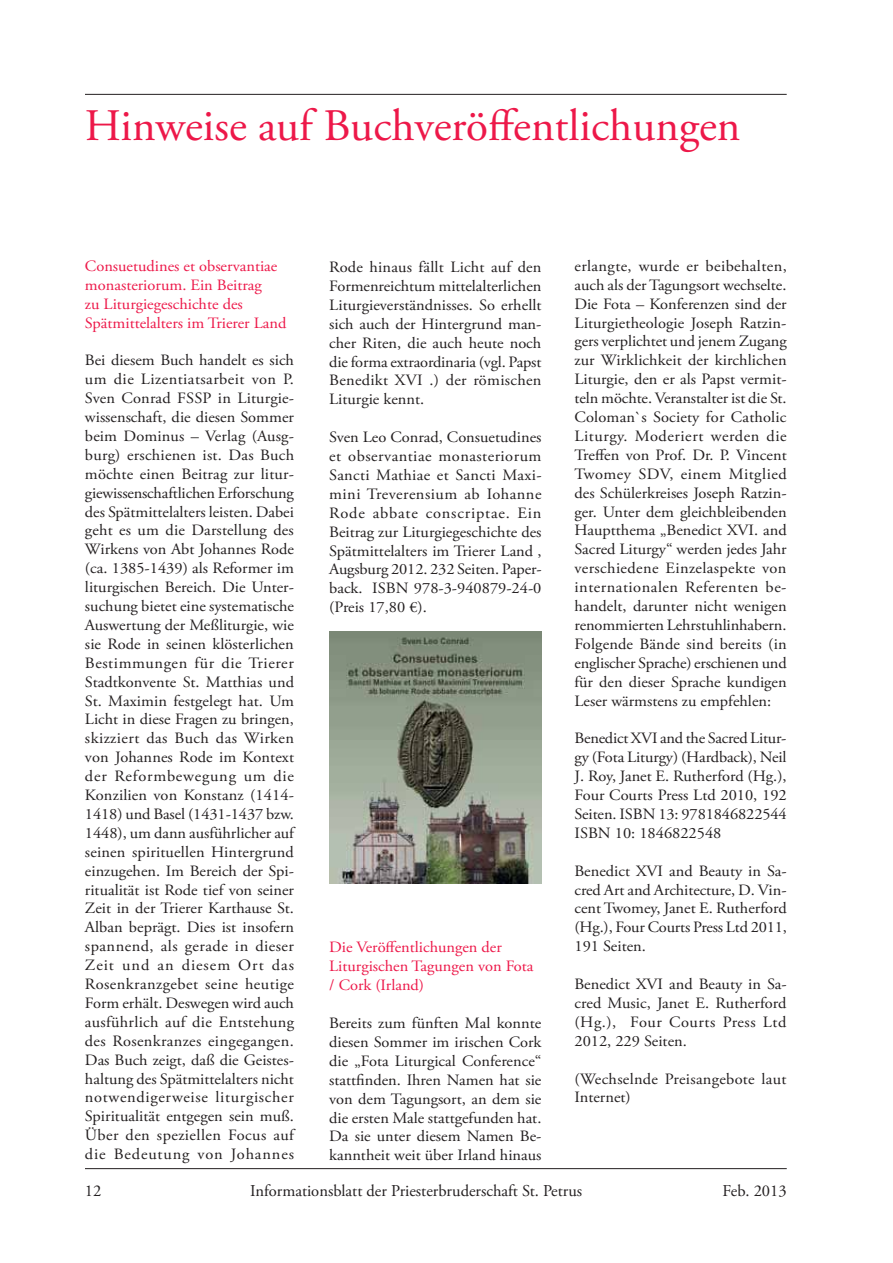
<style>
.page{position:relative;width:893px;height:1263px;background:#fff}
.page>*{position:absolute;margin:0;border:0;box-sizing:border-box;transform-origin:0 0}
.t1{font:45px "Adobe Garamond Pro";color:#ed1849}
.t2{font:16.5px "Adobe Garamond Pro";color:#231f20}
.t3{font:15.75px/18.9px "Adobe Garamond Pro";color:#231f20;text-align:justify;scale:1.04 1}
.t4{font:15.75px/18.9px "Adobe Garamond Pro";color:#ed1849;scale:1.04 1}
.t5{font:15.75px/18.9px "Adobe Garamond Pro";letter-spacing:.02em;color:#231f20;scale:1.04 1}
</style>
<div class="page">
<hr style="left:85px;top:1168px;width:702px;height:1px;background:#231f20">
<hr style="left:85px;top:94px;width:702px;height:1px;background:#231f20">
<img style="left:329px;top:631px;width:212px;height:252px">
<h1 class="t1" style="left:85px;top:107px;width:657px">Hinweise auf Buchveröffentlichungen</h1>
<p class="t4" style="left:85px;top:258px;width:195px">Consuetudines et observantiae monasteriorum. Ein Beitrag<br>zu Liturgiegeschichte des<br>Spätmittelalters im Trierer Land</p>
<p class="t3" style="left:85px;top:352px;width:203px">Bei diesem Buch handelt es sich um die Lizentiatsarbeit von P.<br>Sven Conrad FSSP in Liturgie&shy;wissenschaft, die diesen Sommer beim Dominus – Verlag (Ausg&shy;burg) erschienen ist. Das Buch möchte einen Beitrag zur litur&shy;giewissenschaftlichen Erforschung des Spätmittelalters leisten. Dabei geht es um die Darstellung des Wirkens von Abt Johannes Rode (ca. 1385-1439) als Reformer im liturgischen Bereich. Die Unter&shy;suchung bietet eine systematische Auswertung der Meßliturgie, wie sie Rode in seinen klösterlichen Bestimmungen für die Trierer Stadtkonvente St. Matthias und St. Maximin festgelegt hat. Um Licht in diese Fragen zu bringen, skizziert das Buch das Wirken von Johannes Rode im Kontext der Reformbewegung um die Konzilien von Konstanz (1414- 1418) und Basel (1431-1437 bzw.<br>1448), um dann ausführlicher auf seinen spirituellen Hintergrund einzugehen. Im Bereich der Spi&shy;ritualität ist Rode tief von seiner Zeit in der Trierer Karthause St.<br>Alban beprägt. Dies ist insofern spannend, als gerade in dieser Zeit und an diesem Ort das Rosenkranzgebet seine heutige Form erhält. Deswegen wird auch ausführlich auf die Entstehung des Rosenkranzes eingegangen.<br>Das Buch zeigt, daß die Geistes&shy;haltung des Spätmittelalters nicht notwendigerweise liturgischer Spiritualität entgegen sein muß.<br>Über den speziellen Focus auf die Bedeutung von Johannes</p>
<p class="t3" style="left:329px;top:259px;width:206px">Rode hinaus fällt Licht auf den Formenreichtum mittelalterlichen Liturgieverständnisses. So erhellt sich auch der Hintergrund man&shy;cher Riten, die auch heute noch die forma extraordinaria (vgl. Papst Benedikt XVI .) der römischen Liturgie kennt.</p>
<p class="t3" style="left:329px;top:429px;width:206px">Sven Leo Conrad, Consuetudines et observantiae monasteriorum Sancti Mathiae et Sancti Maxi&shy;mini Treverensium ab Iohanne Rode abbate conscriptae. Ein Beitrag zur Liturgiegeschichte des Spätmittelalters im Trierer Land , Augsburg 2012. 232 Seiten. Paper&shy;back. ISBN 978-3-940879-24-0 (Preis 17,80 €).</p>
<p class="t4" style="left:329px;top:939px;width:198px">Die Veröffentlichungen der<br>Liturgischen Tagungen von Fota / Cork (Irland)</p>
<p class="t3" style="left:329px;top:1015px;width:206px">Bereits zum fünften Mal konnte diesen Sommer im irischen Cork die „Fota Liturgical Conference“ stattfinden. Ihren Namen hat sie von dem Tagungsort, an dem sie die ersten Male stattgefunden hat.<br>Da sie unter diesem Namen Be&shy;kanntheit weit über Irland hinaus</p>
<p class="t3" style="left:574px;top:258px;width:206px">erlangte, wurde er beibehalten, auch als der Tagungsort wechselte.<br>Die Fota – Konferenzen sind der Liturgietheologie Joseph Ratzin&shy;gers verplichtet und jenem Zugang zur Wirklichkeit der kirchlichen Liturgie, den er als Papst vermit&shy;teln möchte. Veranstalter ist die St.<br>Coloman`s Society for Catholic Liturgy. Moderiert werden die Treffen von Prof. Dr. P. Vincent Twomey SDV, einem Mitglied des Schülerkreises Joseph Ratzin&shy;ger. Unter dem gleichbleibenden Hauptthema „Benedict XVI. and Sacred Liturgy“ werden jedes Jahr verschiedene Einzelaspekte von internationalen Referenten be&shy;handelt, darunter nicht wenigen renommierten Lehrstuhlinhabern.<br>Folgende Bände sind bereits (in englischer Sprache) erschienen und für den dieser Sprache kundigen Leser wärmstens zu empfehlen:</p>
<p class="t3" style="left:574px;top:730px;width:206px">Benedict XVI and the Sacred Litur&shy;gy (Fota Liturgy) (Hardback), Neil J. Roy, Janet E. Rutherford (Hg.), Four Courts Press Ltd 2010, 192<br>Seiten. ISBN 13: 9781846822544<br>ISBN 10: 1846822548</p>
<p class="t3" style="left:574px;top:862px;width:206px">Benedict XVI and Beauty in Sa&shy;cred Art and Architecture, D. Vin&shy;cent Twomey, Janet E. Rutherford (Hg.), Four Courts Press Ltd 2011, 191 Seiten.</p>
<p class="t3" style="left:574px;top:976px;width:206px">Benedict XVI and Beauty in Sa&shy;cred Music, Janet E. Rutherford (Hg.), Four Courts Press Ltd 2012, 229 Seiten.</p>
<p class="t5" style="left:574px;top:1070px;width:205px">(Wechselnde Preisangebote laut<br>Internet)</p>
<p class="t2" style="left:85px;top:1184px;width:18px">12</p>
<p class="t2" style="left:250px;top:1184px;width:334px">Informationsblatt der Priesterbruderschaft St. Petrus</p>
<p class="t2" style="left:723px;top:1184px;width:66px">Feb. 2013</p>
</div>
